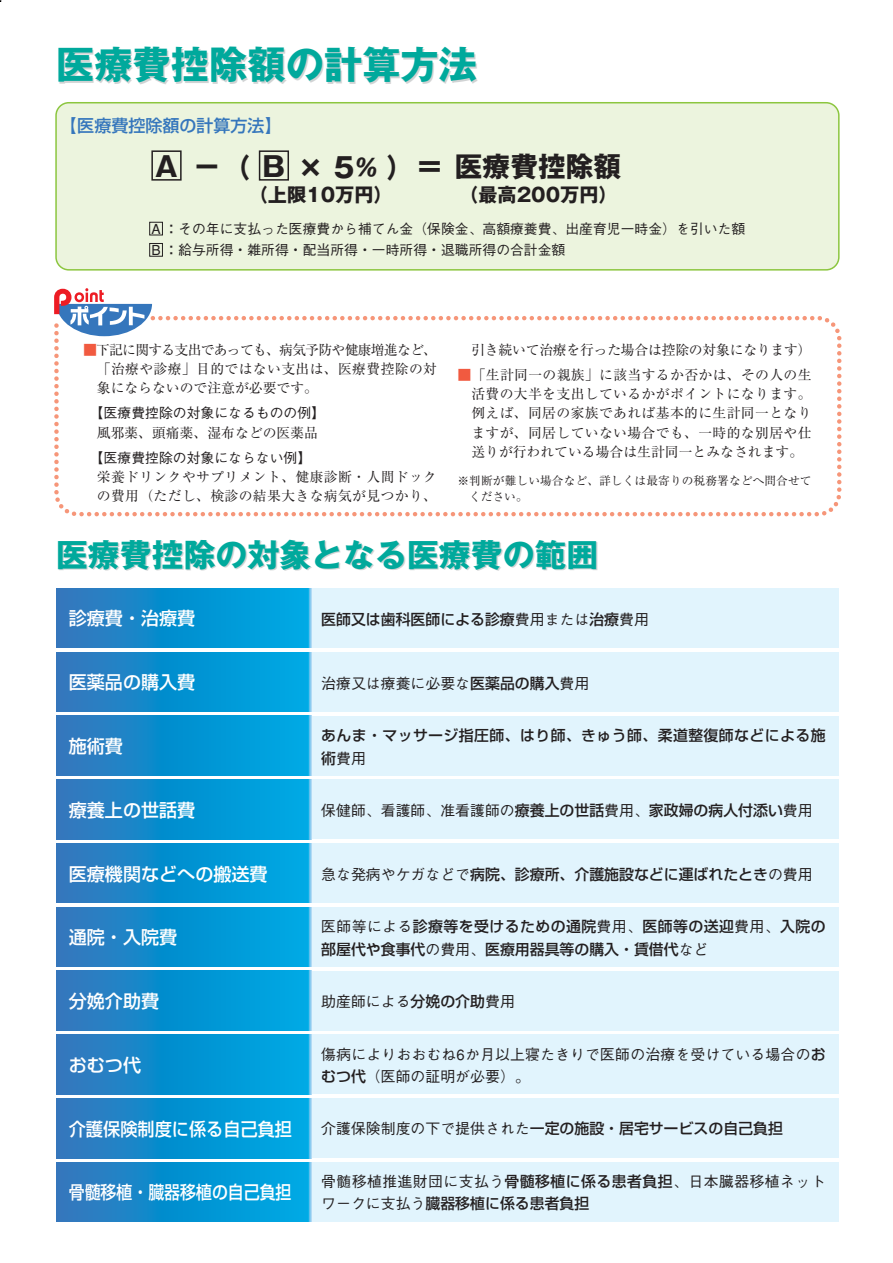
<style>
.page{position:relative;width:893px;height:1263px;background:#fff}
.page>*{position:absolute;margin:0;border:0;box-sizing:border-box;transform-origin:0 0}
.t1{font:700 38.25px "Gothic MB101";color:#00a99c}
.t2{font:700 31.95px "Gothic MB101";color:#00a99c}
.t3{font:700 27.75px "Gothic MB101";color:#231f20}
.t4{font:700 19.2px "Gothic MB101";color:#231f20}
.t5{font:500 18px "Shin Go";color:#fff}
.t6{font:500 18px "Shin Go";color:#fff;scale:.88 1}
.t7{font:500 18px "Shin Go";color:#fff;scale:.95 1}
.t8{font:500 16.95px "Shin Go";color:#3576bc}
.t9{font:500 14.85px/22.4px "Gothic BBB";letter-spacing:.01em;color:#231f20}
.t10{font:500 14.85px "Shin Go";color:#231f20}
.t11{font:500 14.85px/22.4px "Shin Go";letter-spacing:.03em;color:#231f20}
.t12{font:500 14.85px "Shin Go";letter-spacing:.025em;color:#231f20}
.t13{font:13.8px/19.2px "Ryumin";color:#231f20;text-align:justify}
.t14{font:500 13.8px/21.3px "Gothic BBB";color:#231f20}
.t15{font:13.8px/19.2px "Ryumin";letter-spacing:.025em;color:#231f20}
.t16{font:11.7px/15.9px "Ryumin";letter-spacing:.01em;color:#231f20}
.s1{font-size:23.55px}
.s2{color:#f15a40}
.s3{font-family:"Gothic BBB"}
.s4{font-family:"Shin Go"}
</style>
<div class="page">
<div style="left:56px;top:588px;width:782px;height:60px;background:#e1f4fd"></div>
<div style="left:56px;top:652px;width:782px;height:60px;background:#e1f4fd"></div>
<div style="left:56px;top:716px;width:782px;height:59px;background:#e1f4fd"></div>
<div style="left:56px;top:780px;width:782px;height:59px;background:#e1f4fd"></div>
<div style="left:56px;top:843px;width:782px;height:60px;background:#e1f4fd"></div>
<div style="left:56px;top:907px;width:782px;height:60px;background:#e1f4fd"></div>
<div style="left:56px;top:971px;width:782px;height:59px;background:#e1f4fd"></div>
<div style="left:56px;top:1035px;width:782px;height:59px;background:#e1f4fd"></div>
<div style="left:56px;top:1099px;width:782px;height:59px;background:#e1f4fd"></div>
<div style="left:56px;top:1162px;width:782px;height:60px;background:#e1f4fd"></div>
<svg style="left:56px;top:588px;width:255px;height:60px;background:#0e90d0"></svg>
<svg style="left:56px;top:652px;width:255px;height:60px;background:#0e90d0"></svg>
<svg style="left:56px;top:716px;width:255px;height:59px;background:#0e90d0"></svg>
<svg style="left:56px;top:780px;width:255px;height:59px;background:#0e90d0"></svg>
<svg style="left:56px;top:843px;width:255px;height:60px;background:#0e90d0"></svg>
<svg style="left:56px;top:907px;width:255px;height:60px;background:#0e90d0"></svg>
<svg style="left:56px;top:971px;width:255px;height:59px;background:#0e90d0"></svg>
<svg style="left:56px;top:1035px;width:255px;height:59px;background:#0e90d0"></svg>
<svg style="left:56px;top:1099px;width:255px;height:59px;background:#0e90d0"></svg>
<svg style="left:56px;top:1162px;width:255px;height:60px;background:#0e90d0"></svg>
<div style="left:55px;top:102px;width:784px;height:169px;background:#ecf4de;border:2px solid #8cc63f;border-radius:13px"></div>
<div style="left:259px;top:150px;width:30px;height:31px;border:2px solid #231f20"></div>
<div style="left:151px;top:150px;width:31px;height:31px;border:2px solid #231f20"></div>
<svg style="left:149px;top:222px;width:14px;height:35px"></svg>
<svg style="left:54px;top:316px;width:788px;height:201px"></svg>
<svg style="left:54px;top:288px;width:98px;height:48px"></svg>
<h1 class="t1" style="left:56px;top:51px;width:422px">医療費控除額の計算方法</h1>
<p class="t8" style="left:60px;top:120px;width:223px">【医療費控除額の計算方法】</p>
<h3 class="t3" style="left:155px;top:156px;width:467px">A － （　 × 5<span class="s1">％</span> ）＝ 医療費控除額</h3>
<h3 class="t3" style="left:262px;top:156px;width:24px">B</h3>
<h3 class="t4" style="left:249px;top:187px;width:145px">（上限10万円）</h3>
<h3 class="t4" style="left:459px;top:187px;width:160px">（最高200万円）</h3>
<p class="t14" style="left:151px;top:220px;width:595px">A ：その年に支払った医療費から補てん金（保険金、高額療養費、出産育児一時金）を引いた額<br>B ：給与所得・雑所得・配当所得・一時所得・退職所得の合計金額</p>
<p class="t13" style="left:97px;top:342px;width:342px;text-indent:-14px"><span class="s2">■</span>下記に関する支出であっても、病気予防や健康増進など、「治療や診療」目的ではない支出は、医療費控除の対象にならないので注意が必要です。</p>
<p class="t14" style="left:90px;top:404px;width:236px">【医療費控除の対象になるものの例】</p>
<p class="t13" style="left:97px;top:425px;width:223px">風邪薬、頭痛薬、湿布などの医薬品</p>
<p class="t14" style="left:90px;top:449px;width:223px">【医療費控除の対象にならない例】</p>
<p class="t15" style="left:97px;top:469px;width:342px">栄養ドリンクやサプリメント、健康診断・人間ドックの費用（ただし、検診の結果大きな病気が見つかり、</p>
<p class="t13" style="left:471px;top:342px;width:342px">引き続いて治療を行った場合は控除の対象になります）</p>
<p class="t13" style="left:471px;top:367px;width:342px;text-indent:-14px"><span class="s2">■</span>「生計同一の親族」に該当するか否かは、その人の生活費の大半を支出しているかがポイントになります。例えば、同居の家族であれば基本的に生計同一となりますが、同居していない場合でも、一時的な別居や仕送りが行われている場合は生計同一とみなされます。</p>
<p class="t16" style="left:469px;top:475px;width:344px;text-indent:-12px">※判断が難しい場合など、詳しくは最寄りの税務署などへ問合せてください。</p>
<h2 class="t2" style="left:56px;top:543px;width:544px">医療費控除の対象となる医療費の範囲</h2>
<h3 class="t5" style="left:69px;top:612px;width:128px">診療費・治療費</h3>
<h3 class="t5" style="left:69px;top:676px;width:128px">医薬品の購入費</h3>
<h3 class="t5" style="left:69px;top:739px;width:56px">施術費</h3>
<h3 class="t5" style="left:69px;top:803px;width:128px">療養上の世話費</h3>
<h3 class="t5" style="left:69px;top:867px;width:200px">医療機関などへの搬送費</h3>
<h3 class="t5" style="left:69px;top:931px;width:110px">通院・入院費</h3>
<h3 class="t5" style="left:69px;top:995px;width:92px">分娩介助費</h3>
<h3 class="t5" style="left:69px;top:1058px;width:74px">おむつ代</h3>
<h3 class="t7" style="left:69px;top:1122px;width:236px">介護保険制度に係る自己負担</h3>
<h3 class="t6" style="left:69px;top:1186px;width:254px">骨髄移植・臓器移植の自己負担</h3>
<p class="t10" style="left:321px;top:614px;width:329px">医師又は歯科医師による診療<span class="s3">費用または</span>治療<span class="s3">費用</span></p>
<p class="t9" style="left:321px;top:674px;width:269px">治療又は療養に必要な<span class="s4">医薬品の購入</span>費用</p>
<p class="t12" style="left:321px;top:730px;width:506px">あんま・マッサージ指圧師、はり師、きゅう師、柔道整復師などによる施</p>
<p class="t9" style="left:321px;top:749px;width:46px"><span class="s4">術</span>費用</p>
<p class="t9" style="left:321px;top:801px;width:493px">保健師、看護師、准看護師の<span class="s4">療養上の世話</span>費用、<span class="s4">家政婦の病人付添い</span>費用</p>
<p class="t10" style="left:321px;top:869px;width:493px"><span class="s3">急な発病やケガなどで</span>病院、診療所、介護施設などに運ばれたとき<span class="s3">の費用</span></p>
<p class="t11" style="left:321px;top:917px;width:506px"><span class="s3">医師等による</span>診療等を受けるための通院<span class="s3">費用、</span>医師等の送迎<span class="s3">費用、</span>入院の部屋代や食事代<span class="s3">の費用、</span>医療用器具等の購入・賃借代<span class="s3">など</span></p>
<p class="t9" style="left:321px;top:992px;width:195px">助産師による<span class="s4">分娩の介助</span>費用</p>
<p class="t9" style="left:321px;top:1045px;width:506px">傷病によりおおむね6か月以上寝たきりで医師の治療を受けている場合の<span class="s4">おむつ代</span>（医師の証明が必要）。</p>
<p class="t10" style="left:321px;top:1123px;width:463px"><span class="s3">介護保険制度の下で提供された</span>一定の施設・居宅サービスの自己負担</p>
<p class="t9" style="left:321px;top:1172px;width:506px">骨髄移植推進財団に支払う<span class="s4">骨髄移植に係る患者負担</span>、日本臓器移植ネット</p>
<p class="t10" style="left:321px;top:1198px;width:269px"><span class="s3">ワークに支払う</span>臓器移植に係る患者負担</p>
</div>
